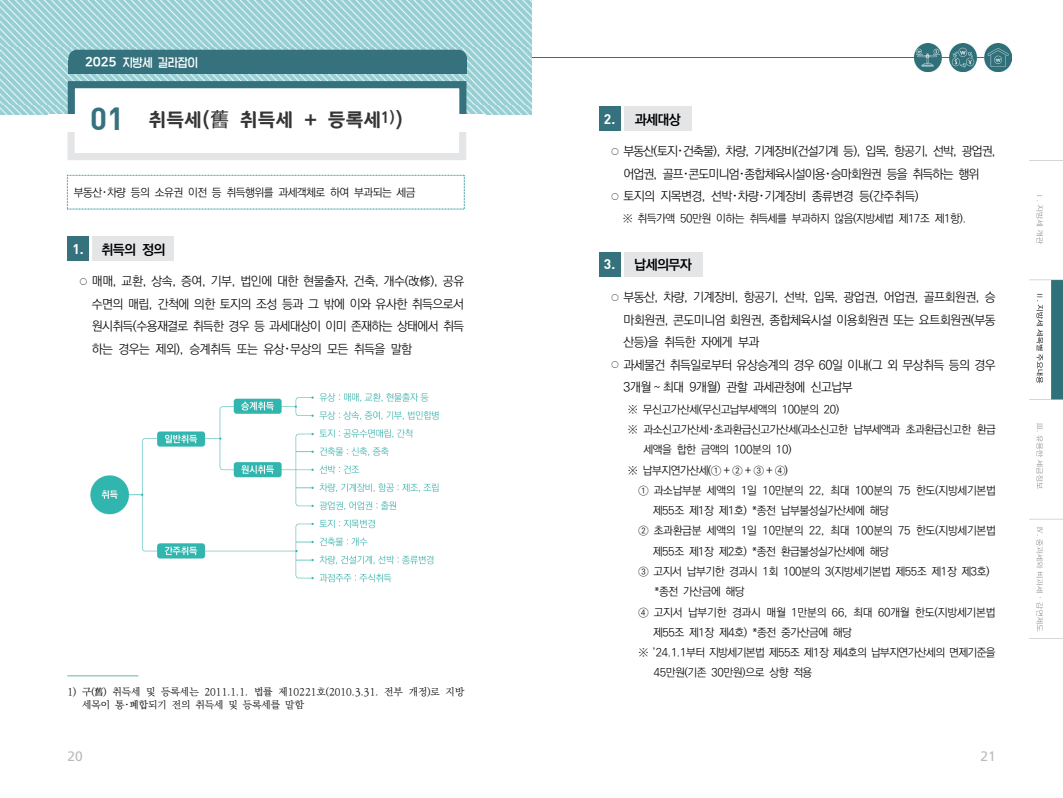
<style>
.page{position:relative;width:1063px;height:798px;background:#fff}
.page>*{position:absolute;margin:0;border:0;box-sizing:border-box;transform-origin:0 0}
.t1{font:21.25px "Yi Sun Shin Dotum B";color:#353535}
.t2{font:13.75px "TT8277 F28 Ft CID";letter-spacing:-.04em;color:#000}
.t3{font:13.75px "Frutiger LT Std";color:#bbb}
.t4{font:12.5px/22.5px "TT7 FCCDD19 t CID";letter-spacing:-.045em;color:#000;text-align:justify}
.t5{font:12.5px/22.5px "TT7 FCCDD19 t CID";letter-spacing:-.07em;color:#000;text-align:center}
.t6{font:11.88px "SD Nemony 2 c Basic Rg";letter-spacing:-.01em;color:#fff;scale:.93 1}
.t7{font:11.25px "TT7 FCCDD19 t CID";letter-spacing:-.045em;color:#000}
.t8{font:11.25px "TT7 FCCDD19 t CID";letter-spacing:-.025em;color:#000}
.t9{font:11.25px "TT7 FCCDD19 t CID";letter-spacing:-.02em;color:#000}
.t10{font:10px/13px "TT5 CF94827 t CID";letter-spacing:.005em;color:#000}
.s1{font-family:"TTAE0 DF702 t CID";font-size:13px}
.s2{font-family:"Dinbol";font-size:31.25px;color:#35717e}
.s3{font-family:"TT47 C7 EC84 t CID"}
.s4{font-family:"Haansoft Batang"}
.s5{font-family:"Dinbol";color:#fff}
.s6{font-size:8.12px}
</style>
<div class="page">
<hr style="left:531px;top:57px;width:465px;height:1px;background:#35727e">
<img style="left:915px;top:44px;width:96px;height:27px">
<img style="left:1030px;top:160px;width:33px;height:472px">
<div style="left:599px;top:106px;width:21px;height:25px;background:#35727e"></div>
<div style="left:624px;top:106px;width:68px;height:25px;background:#e4e5e7"></div>
<div style="left:599px;top:252px;width:21px;height:25px;background:#35727e"></div>
<div style="left:624px;top:252px;width:78px;height:25px;background:#e4e5e7"></div>
<svg style="left:67px;top:175px;width:398px;height:35px"></svg>
<div style="left:67px;top:236px;width:22px;height:25px;background:#35727e"></div>
<div style="left:93px;top:236px;width:81px;height:25px;background:#e4e5e7"></div>
<img style="left:90px;top:393px;width:349px;height:190px">
<hr style="left:67px;top:675px;width:71px;height:1px;background:#67bba7">
<svg style="left:0;top:0;width:531px;height:114px;background:#a7d7da"></svg>
<svg style="left:68px;top:49px;width:399px;height:11px;background:#3d7984"></svg>
<div style="left:68px;top:60px;width:399px;height:14px;background:#35727e"></div>
<div style="left:68px;top:82px;width:398px;height:43px;background:#fff"></div>
<div style="left:68px;top:81px;width:398px;height:45px;border:7px solid #35727e"></div>
<div style="left:68px;top:114px;width:398px;height:46px;border:7px solid #e4e5e7"></div>
<div style="left:48px;top:114px;width:437px;height:18px;background:#fff"></div>
<p class="t6" style="left:85px;top:53px;width:123px"><span class="s1">2025</span> 지방세 길라잡이</p>
<p class="t1" style="left:90px;top:109px;width:315px"><span class="s2">01</span> 취득세(<span class="s3">舊</span> 취득세 + 등록세<sup>1)</sup>)</p>
<p class="t7" style="left:74px;top:187px;width:343px">부동산<span class="s4">･</span>차량 등의 소유권 이전 등 취득행위를 과세객체로 하여 부과되는 세금</p>
<p class="t2" style="left:72px;top:242px;width:94px"><span class="s5">1.</span> 취득의 정의</p>
<p class="t4" style="left:92px;top:271px;width:374px;text-indent:-12px"><span class="s6">○</span> 매매, 교환, 상속, 증여, 기부, 법인에 대한 현물출자, 건축, 개수(改修), 공유 수면의 매립, 간척에 의한 토지의 조성 등과 그 밖에 이와 유사한 취득으로서 원시취득(수용재결로 취득한 경우 등 과세대상이 이미 존재하는 상태에서 취득 하는 경우는 제외), 승계취득 또는 유상<span class="s4">･</span>무상의 모든 취득을 말함</p>
<p class="t10" style="left:82px;top:685px;width:384px;text-indent:-15px">1) 구(舊) 취득세 및 등록세는 2011.1.1. 법률 제10221호(2010.3.31. 전부 개정)로 지방 세목이 통<span class="s4">･</span>폐합되기 전의 취득세 및 등록세를 말함</p>
<p class="t3" style="left:67px;top:747px;width:17px">20</p>
<p class="t2" style="left:604px;top:112px;width:79px"><span class="s5">2.</span> 과세대상</p>
<p class="t5" style="left:611px;top:141px;width:386px"><span class="s6">○</span> 부동산(토지<span class="s4">･</span>건축물), 차량, 기계장비(건설기계 등), 입목, 항공기, 선박, 광업권, 어업권, 골프<span class="s4">･</span>콘도미니엄<span class="s4">･</span>종합체육시설이용<span class="s4">･</span>승마회원권 등을 취득하는 행위</p>
<p class="t4" style="left:611px;top:186px;width:309px"><span class="s6">○</span> 토지의 지목변경, 선박<span class="s4">･</span>차량<span class="s4">･</span>기계장비 종류변경 등(간주취득)</p>
<p class="t7" style="left:623px;top:213px;width:345px">※ 취득가액 50만원 이하는 취득세를 부과하지 않음(지방세법 제17조 제1항).</p>
<p class="t2" style="left:604px;top:258px;width:89px"><span class="s5">3.</span> 납세의무자</p>
<p class="t4" style="left:623px;top:286px;width:374px;text-indent:-12px"><span class="s6">○</span> 부동산, 차량, 기계장비, 항공기, 선박, 입목, 광업권, 어업권, 골프회원권, 승 마회원권, 콘도미니엄 회원권, 종합체육시설 이용회원권 또는 요트회원권(부동 산등)을 취득한 자에게 부과</p>
<p class="t4" style="left:623px;top:354px;width:374px;text-indent:-12px"><span class="s6">○</span> 과세물건 취득일로부터 유상승계의 경우 60일 이내(그 외 무상취득 등의 경우<br>3개월 ~ 최대 9개월) 관할 과세관청에 신고납부</p>
<p class="t7" style="left:628px;top:403px;width:213px">※ 무신고가산세(무신고납부세액의 100분의 20)</p>
<p class="t7" style="left:628px;top:424px;width:369px">※ 과소신고가산세<span class="s4">･</span>초과환급신고가산세(과소신고한 납부세액과 초과환급신고한 환급</p>
<p class="t7" style="left:644px;top:444px;width:149px">세액을 합한 금액의 100분의 10)</p>
<p class="t7" style="left:628px;top:464px;width:162px">※ 납부지연가산세(① + ② + ③ + ④)</p>
<p class="t8" style="left:639px;top:484px;width:359px">① 과소납부분 세액의 1일 10만분의 22, 최대 100분의 75 한도(지방세기본법</p>
<p class="t7" style="left:653px;top:505px;width:238px">제55조 제1장 제1호) *종전 납부불성실가산세에 해당</p>
<p class="t8" style="left:639px;top:525px;width:359px">② 초과환급분 세액의 1일 10만분의 22, 최대 100분의 75 한도(지방세기본법</p>
<p class="t7" style="left:653px;top:545px;width:238px">제55조 제1장 제2호) *종전 환급불성실가산세에 해당</p>
<p class="t7" style="left:639px;top:565px;width:353px">③ 고지서 납부기한 경과시 1회 100분의 3(지방세기본법 제55조 제1장 제3호)</p>
<p class="t7" style="left:654px;top:586px;width:92px">*종전 가산금에 해당</p>
<p class="t9" style="left:639px;top:606px;width:359px">④ 고지서 납부기한 경과시 매월 1만분의 66, 최대 60개월 한도(지방세기본법</p>
<p class="t7" style="left:653px;top:626px;width:200px">제55조 제1장 제4호) *종전 중가산금에 해당</p>
<p class="t7" style="left:639px;top:646px;width:359px">※ ’24.1.1부터 지방세기본법 제55조 제1장 제4호의 납부지연가산세의 면제기준을</p>
<p class="t7" style="left:654px;top:667px;width:160px">45만원(기존 30만원)으로 상향 적용</p>
<p class="t3" style="left:980px;top:747px;width:17px">21</p>
</div>
